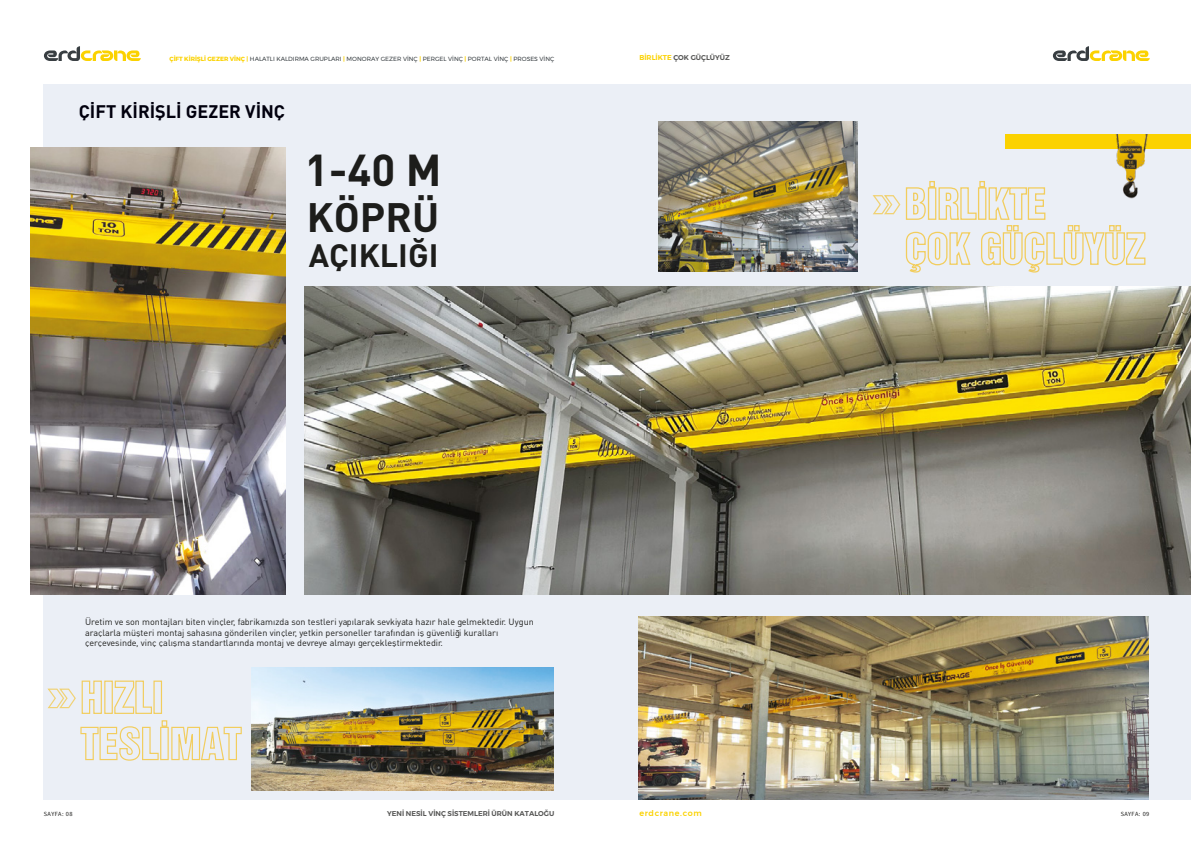
<style>
.page{position:relative;width:1191px;height:842px;background:#fff}
.page>*{position:absolute;margin:0;border:0;box-sizing:border-box;transform-origin:0 0}
.t1{font:44.1px "DINT Bold Tr";color:#1d1d1b}
.t2{font:40.6px "DINT Bold Tr";color:#1d1d1b}
.t3{font:31.9px "DINT Bold Tr";color:#1d1d1b}
.t4{font:18px "DINT Bold Tr";color:#01000e}
.t5{font:9px/10.8px "DIN Tr";color:#1d1d1b}
.t6{font:500 8px "Montserrat";letter-spacing:.075em;color:#fbd200}
.t7{font:600 7px "Montserrat";color:#575756}
.t8{font:6.3px "Source Sans Pro";letter-spacing:.065em;color:#1d1d1b}
.t9{font:6px "Montserrat";color:#383e42}
.s1{font-weight:700;color:#fbd200}
.s2{color:#fbd200}
</style>
<div class="page">
<div style="left:43px;top:84px;width:552px;height:715px;background:#ebeff6"></div>
<div style="left:595px;top:84px;width:596px;height:715px;background:#ebeff6"></div>
<svg style="left:44px;top:46px;width:97px;height:15px"></svg>
<svg style="left:1053px;top:46px;width:96px;height:15px"></svg>
<svg style="left:114px;top:680px;width:38px;height:34px"></svg>
<svg style="left:80px;top:720px;width:162px;height:41px"></svg>
<svg style="left:47px;top:680px;width:55px;height:34px"></svg>
<img style="left:305px;top:286px;width:886px;height:308px">
<svg style="left:872px;top:181px;width:274px;height:92px"></svg>
<img style="left:638px;top:616px;width:510px;height:183px">
<img style="left:252px;top:668px;width:301px;height:122px">
<img style="left:31px;top:147px;width:255px;height:447px">
<img style="left:658px;top:122px;width:199px;height:149px">
<div style="left:1005px;top:135px;width:186px;height:14px;background:#fbd200"></div>
<img style="left:1113px;top:135px;width:35px;height:63px">
<p class="t9" style="left:170px;top:54px;width:386px"><span class="s1">ÇİFT KİRİŞLİ GEZER VİNÇ |</span> HALATLI KALDIRMA GRUPLARI <span class="s1">|</span> MONORAY GEZER VİNÇ <span class="s1">|</span> PERGEL VİNÇ <span class="s1">|</span> PORTAL VİNÇ <span class="s1">|</span> PROSES VİNÇ</p>
<h3 class="t4" style="left:79px;top:99px;width:208px">ÇİFT KİRİŞLİ GEZER VİNÇ</h3>
<h1 class="t1" style="left:305px;top:141px;width:138px">1-40 M</h1>
<h2 class="t2" style="left:307px;top:191px;width:134px">KÖPRÜ</h2>
<h3 class="t3" style="left:309px;top:234px;width:131px">AÇIKLIĞI</h3>
<p class="t7" style="left:639px;top:52px;width:92px"><span class="s2">BİRLİKTE</span> ÇOK GÜÇLÜYÜZ</p>
<p class="t5" style="left:85px;top:616px;width:450px">Üretim ve son montajları biten vinçler, fabrikamızda son testleri yapılarak sevkiyata hazır hale gelmektedir. Uygun araçlarla müşteri montaj sahasına gönderilen vinçler, yetkin personeller tarafından iş güvenliği kuralları çerçevesinde, vinç çalışma standartlarında montaj ve devreye almayı gerçekleştirmektedir.</p>
<p class="t7" style="left:387px;top:808px;width:168px">YENİ NESİL VİNÇ SİSTEMLERİ ÜRÜN KATALOĞU</p>
<p class="t6" style="left:639px;top:807px;width:64px">erdcrane.com</p>
<p class="t8" style="left:44px;top:810px;width:30px">SAYFA: 08</p>
<p class="t8" style="left:1120px;top:810px;width:30px">SAYFA: 09</p>
</div>
